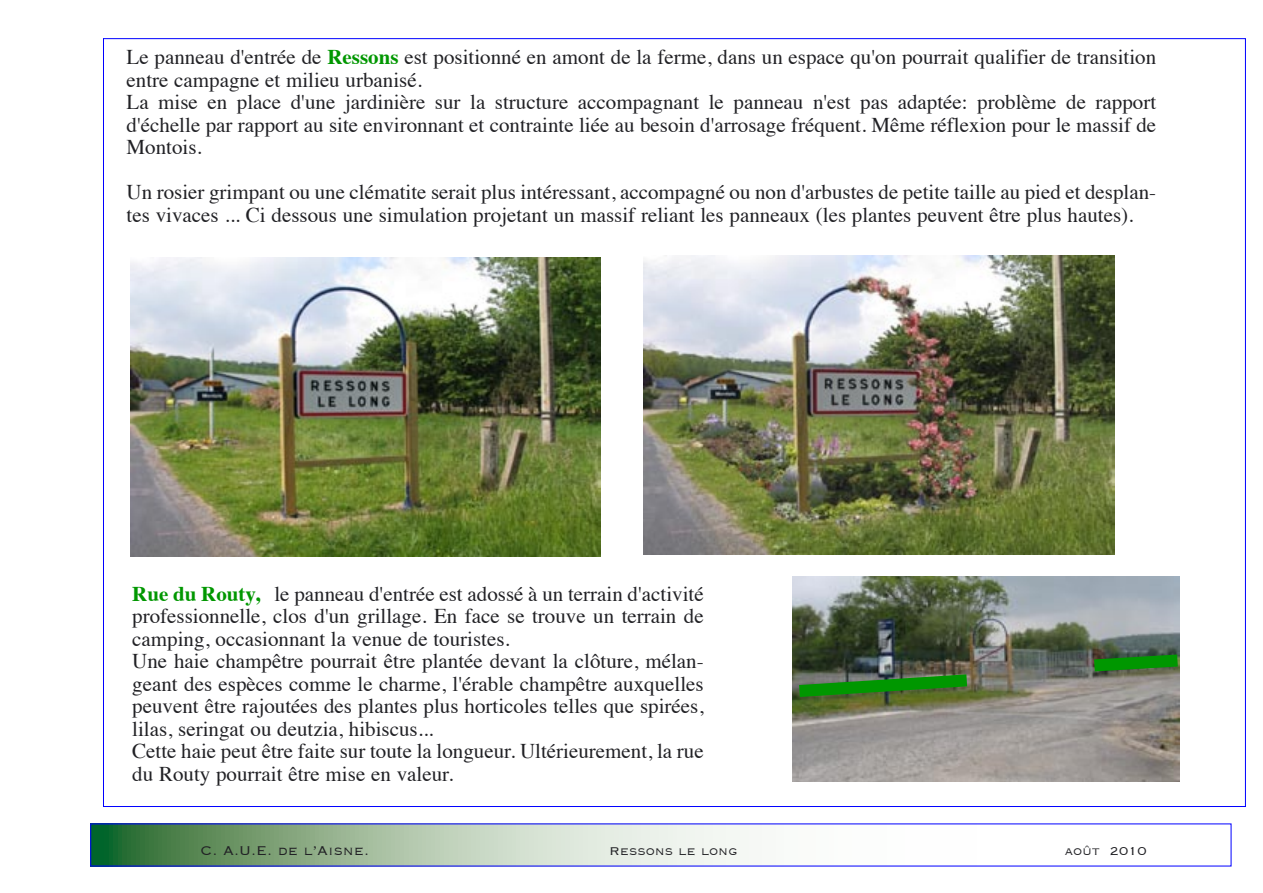
<style>
.page{position:relative;width:1263px;height:893px;background:#fff}
.page>*{position:absolute;margin:0;border:0;box-sizing:border-box;transform-origin:0 0}
.t1{font:21px/22.5px "Times";color:#212125}
.t2{font:300 16.5px "Copperplate";color:#212125}
.t3{font:300 15px "Copperplate";color:#212125}
.s1{font-weight:700;color:#009700}
</style>
<div class="page">
<svg style="left:92px;top:825px;width:657px;height:39px;background:#a5bfa3"></svg>
<img style="left:130px;top:257px;width:471px;height:299px">
<img style="left:644px;top:255px;width:470px;height:299px">
<img style="left:792px;top:576px;width:387px;height:206px">
<img style="left:792px;top:668px;width:187px;height:36px">
<svg style="left:1080px;top:640px;width:100px;height:45px;background:#50764c"></svg>
<p class="t1" style="left:127px;top:44px;width:1031px">Le panneau d'entrée de <span class="s1">Ressons</span> est positionné en amont de la ferme, dans un espace qu'on pourrait qualifier de transition entre campagne et milieu urbanisé.<br>La mise en place d'une jardinière sur la structure accompagnant le panneau n'est pas adaptée: problème de rapport d'échelle par rapport au site environnant et contrainte liée au besoin d'arrosage fréquent. Même réflexion pour le massif de Montois.</p>
<p class="t1" style="left:127px;top:179px;width:1031px">Un rosier grimpant ou une clématite serait plus intéressant, accompagné ou non d'arbustes de petite taille au pied et desplan&shy;tes vivaces ... Ci dessous une simulation projetant un massif reliant les panneaux (les plantes peuvent être plus hautes).</p>
<p class="t1" style="left:132px;top:580px;width:573px"><span class="s1">Rue du Routy,</span> le panneau d'entrée est adossé à un terrain d'activité professionnelle, clos d'un grillage. En face se trouve un terrain de camping, occasionnant la venue de touristes.<br>Une haie champêtre pourrait être plantée devant la clôture, mélan&shy;geant des espèces comme le charme, l'érable champêtre auxquelles peuvent être rajoutées des plantes plus horticoles telles que spirées, lilas, seringat ou deutzia, hibiscus...<br>Cette haie peut être faite sur toute la longueur. Ultérieurement, la rue du Routy pourrait être mise en valeur.</p>
<p class="t2" style="left:201px;top:840px;width:170px">C. A.U.E. de l’Aisne.</p>
<p class="t3" style="left:609px;top:841px;width:130px">Ressons le long</p>
<p class="t3" style="left:1065px;top:841px;width:83px">août 2010</p>
</div>
